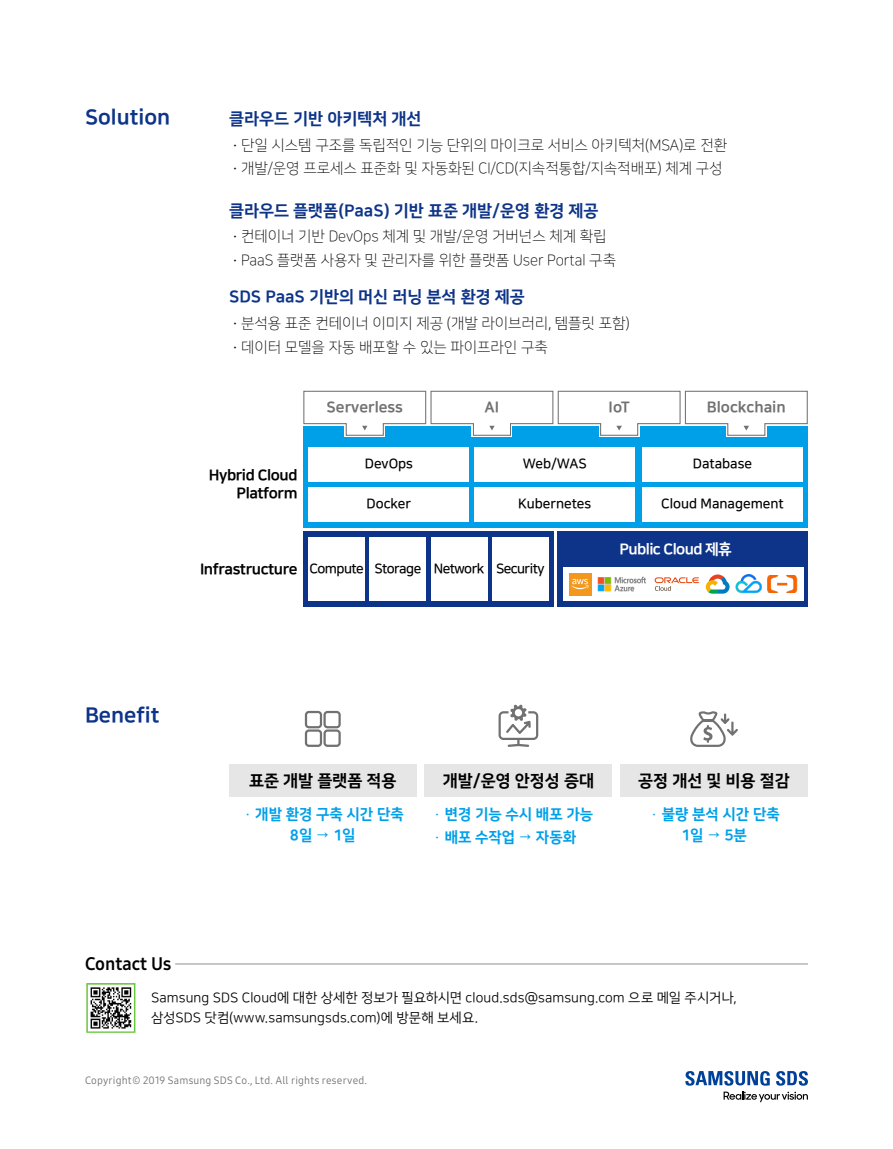
<style>
.page{position:relative;width:893px;height:1149px;background:#fff}
.page>*{position:absolute;margin:0;border:0;box-sizing:border-box;transform-origin:0 0}
.t1{font:21px "Nanum Square EB";color:#0d3488}
.t2{font:18px "Samsung One Latin Compact 700";color:#000}
.t3{font:16.5px "Nanum Square EB";color:#0d3488}
.t4{font:16.5px "Nanum Square EB";color:#000}
.t5{font:15px/23.7px "Nanum Square L";color:#000}
.t6{font:15px/21px "Nanum Square EB";color:#00a0e9;text-align:center}
.t7{font:15px/18px "Nanum Square EB";letter-spacing:-.03em;color:#000;text-align:right}
.t8{font:15px "Nanum Square EB";color:#727171}
.t9{font:15px "Nanum Square EB";letter-spacing:-.04em;color:#fff}
.t10{font:13.5px/19.5px "Nanum Square R";letter-spacing:.01em;color:#000}
.t11{font:13.5px "Nanum Square B";color:#000}
.t12{font:13.5px "Nanum Square B";letter-spacing:-.04em;color:#000}
.t13{font:10.5px "Samsung One Latin Compact 400";letter-spacing:.015em;color:#727171}
.s1{font-family:"Nanum Square B";font-size:13.5px}
</style>
<div class="page">
<svg style="left:724px;top:1091px;width:84px;height:10px"></svg>
<svg style="left:685px;top:1071px;width:85px;height:14px"></svg>
<svg style="left:776px;top:1071px;width:32px;height:14px"></svg>
<svg style="left:690px;top:711px;width:48px;height:35px"></svg>
<svg style="left:305px;top:710px;width:36px;height:36px"></svg>
<svg style="left:499px;top:704px;width:39px;height:42px"></svg>
<div style="left:229px;top:764px;width:188px;height:32px;background:#e6e6e7"></div>
<div style="left:424px;top:764px;width:188px;height:32px;background:#e6e6e7"></div>
<div style="left:620px;top:764px;width:188px;height:32px;background:#e6e6e7"></div>
<hr style="left:175px;top:962px;width:633px;height:2px;background:#000">
<img style="left:86px;top:983px;width:50px;height:50px">
<div style="left:304px;top:426px;width:504px;height:101px;background:#00a0e9"></div>
<div style="left:308px;top:447px;width:161px;height:34px;background:#fff"></div>
<div style="left:308px;top:487px;width:161px;height:34px;background:#fff"></div>
<div style="left:474px;top:447px;width:161px;height:34px;background:#fff"></div>
<div style="left:474px;top:487px;width:161px;height:34px;background:#fff"></div>
<div style="left:642px;top:447px;width:161px;height:34px;background:#fff"></div>
<div style="left:642px;top:487px;width:161px;height:34px;background:#fff"></div>
<div style="left:558px;top:530px;width:250px;height:76px;background:#0d3488"></div>
<div style="left:304px;top:530px;width:250px;height:76px;background:#0d3488"></div>
<div style="left:308px;top:536px;width:57px;height:64px;background:#fff"></div>
<div style="left:370px;top:536px;width:56px;height:64px;background:#fff"></div>
<div style="left:431px;top:536px;width:56px;height:64px;background:#fff"></div>
<div style="left:492px;top:536px;width:56px;height:64px;background:#fff"></div>
<div style="left:344px;top:417px;width:41px;height:20px;background:#fff"></div>
<div style="left:472px;top:417px;width:40px;height:20px;background:#fff"></div>
<div style="left:599px;top:417px;width:40px;height:20px;background:#fff"></div>
<div style="left:726px;top:417px;width:41px;height:20px;background:#fff"></div>
<svg style="left:303px;top:390px;width:505px;height:46px"></svg>
<div style="left:563px;top:567px;width:241px;height:33px;background:#fff"></div>
<div style="left:569px;top:572px;width:22px;height:23px;background:#f3981d"></div>
<svg style="left:571px;top:579px;width:18px;height:10px"></svg>
<img style="left:735px;top:574px;width:27px;height:19px">
<img style="left:768px;top:575px;width:30px;height:17px">
<svg style="left:706px;top:574px;width:24px;height:19px"></svg>
<svg style="left:655px;top:577px;width:44px;height:13px"></svg>
<img style="left:598px;top:576px;width:48px;height:15px">
<h1 class="t1" style="left:85px;top:105px;width:87px">Solution</h1>
<p class="t3" style="left:229px;top:110px;width:194px">클라우드 기반 아키텍처 개선</p>
<p class="t5" style="left:229px;top:133px;width:499px"><span class="s1">ㆍ</span>단일 시스템 구조를 독립적인 기능 단위의 마이크로 서비스 아키텍처(MSA)로 전환<span class="s1">ㆍ</span>개발/운영 프로세스 표준화 및 자동화된 CI/CD(지속적통합/지속적배포) 체계 구성</p>
<p class="t3" style="left:229px;top:201px;width:371px">클라우드 플랫폼(PaaS) 기반 표준 개발/운영 환경 제공</p>
<p class="t5" style="left:229px;top:224px;width:388px"><span class="s1">ㆍ</span>컨테이너 기반 DevOps 체계 및 개발/운영 거버넌스 체계 확립<span class="s1">ㆍ</span>PaaS 플랫폼 사용자 및 관리자를 위한 플랫폼 User Portal 구축</p>
<p class="t3" style="left:229px;top:288px;width:297px">SDS PaaS 기반의 머신 러닝 분석 환경 제공</p>
<p class="t5" style="left:229px;top:311px;width:402px"><span class="s1">ㆍ</span>분석용 표준 컨테이너 이미지 제공 (개발 라이브러리, 템플릿 포함)<span class="s1">ㆍ</span>데이터 모델을 자동 배포할 수 있는 파이프라인 구축</p>
<p class="t8" style="left:327px;top:399px;width:78px">Serverless</p>
<p class="t8" style="left:485px;top:399px;width:16px">AI</p>
<p class="t8" style="left:609px;top:399px;width:22px">IoT</p>
<p class="t8" style="left:707px;top:399px;width:80px">Blockchain</p>
<p class="t7" style="left:209px;top:466px;width:90px">Hybrid Cloud<br>Platform</p>
<p class="t7" style="left:200px;top:560px;width:99px">Infrastructure</p>
<p class="t11" style="left:365px;top:456px;width:50px">DevOps</p>
<p class="t11" style="left:523px;top:456px;width:66px">Web/WAS</p>
<p class="t11" style="left:693px;top:456px;width:61px">Database</p>
<p class="t11" style="left:661px;top:497px;width:124px">Cloud Management</p>
<p class="t11" style="left:366px;top:497px;width:46px">Docker</p>
<p class="t11" style="left:518px;top:497px;width:75px">Kubernetes</p>
<p class="t12" style="left:309px;top:561px;width:237px">Compute Storage Network Security</p>
<p class="t9" style="left:620px;top:540px;width:114px">Public Cloud 제휴</p>
<h1 class="t1" style="left:85px;top:703px;width:76px">Benefit</h1>
<p class="t4" style="left:249px;top:771px;width:149px">표준 개발 플랫폼 적용</p>
<p class="t4" style="left:443px;top:771px;width:153px">개발/운영 안정성 증대</p>
<p class="t4" style="left:638px;top:771px;width:153px">공정 개선 및 비용 절감</p>
<p class="t6" style="left:242px;top:804px;width:163px"><span class="s1">ㆍ</span>개발 환경 구축 시간 단축<br>8일 → 1일</p>
<p class="t6" style="left:431px;top:803px;width:163px;line-height:22.2px;text-align:left"><span class="s1">ㆍ</span>변경 기능 수시 배포 가능<span class="s1">ㆍ</span>배포 수작업 → 자동화</p>
<p class="t6" style="left:648px;top:804px;width:133px"><span class="s1">ㆍ</span>불량 분석 시간 단축<br>1일 → 5분</p>
<p class="t2" style="left:85px;top:951px;width:88px">Contact Us</p>
<p class="t10" style="left:151px;top:988px;width:587px">Samsung SDS Cloud에 대한 상세한 정보가 필요하시면 cloud.sds@samsung.com 으로 메일 주시거나, 삼성SDS 닷컴(www.samsungsds.com)에 방문해 보세요.</p>
<p class="t13" style="left:85px;top:1073px;width:284px">Copyright© 2019 Samsung SDS Co., Ltd. All rights reserved.</p>
</div>
